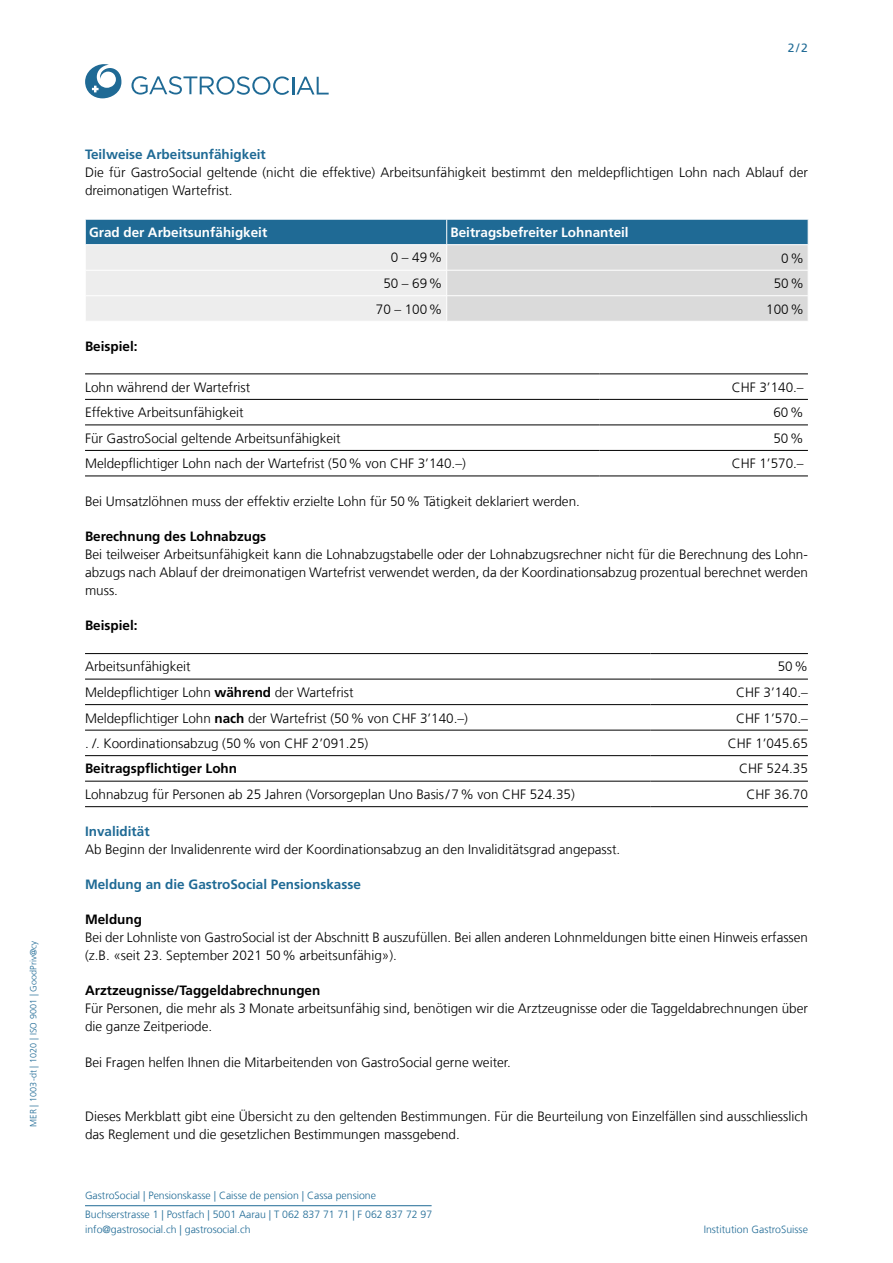
<style>
.page{position:relative;width:893px;height:1263px;background:#fff}
.page>*{position:absolute;margin:0;border:0;box-sizing:border-box;transform-origin:0 0}
.t1{font:300 13.5px/18px "Frutiger LT Com";color:#000}
.t2{font:700 13.5px "Frutiger LT Com";color:#000}
.t3{font:700 13.5px "Frutiger LT Com";color:#1f6a95}
.t4{font:700 13.5px "Frutiger LT Com";color:#fff}
.t5{font:12px "Frutiger LT Com";color:#1f6a95}
.t6{font:300 10.5px/19.2px "Frutiger LT Com";color:#1f6a95}
.t7{font:300 9px "Frutiger LT Com";letter-spacing:.01em;color:#1f6a95}
.s1{font-weight:700}
</style>
<div class="page">
<svg style="left:131px;top:76px;width:198px;height:19px"></svg>
<svg style="left:85px;top:64px;width:36px;height:34px"></svg>
<hr style="left:85px;top:1205px;width:347px;height:1px;background:#1f6a95">
<svg style="left:85px;top:219px;width:724px;height:102px;background:#b5c7d1"></svg>
<svg style="left:85px;top:398px;width:723px;height:78px"></svg>
<hr style="left:85px;top:374px;width:515px;height:1px;background:#000">
<hr style="left:600px;top:374px;width:208px;height:1px;background:#000">
<hr style="left:85px;top:399px;width:515px;height:1px;background:#000">
<hr style="left:600px;top:399px;width:208px;height:1px;background:#000">
<hr style="left:85px;top:425px;width:515px;height:1px;background:#000">
<hr style="left:600px;top:425px;width:208px;height:1px;background:#000">
<hr style="left:85px;top:450px;width:515px;height:1px;background:#000">
<hr style="left:600px;top:450px;width:208px;height:1px;background:#000">
<hr style="left:85px;top:476px;width:515px;height:1px;background:#000">
<hr style="left:600px;top:476px;width:208px;height:1px;background:#000">
<svg style="left:85px;top:654px;width:723px;height:127px"></svg>
<hr style="left:85px;top:653px;width:566px;height:1px;background:#000">
<hr style="left:651px;top:653px;width:157px;height:1px;background:#000">
<hr style="left:85px;top:679px;width:566px;height:1px;background:#000">
<hr style="left:651px;top:679px;width:157px;height:1px;background:#000">
<hr style="left:85px;top:730px;width:566px;height:1px;background:#000">
<hr style="left:651px;top:730px;width:157px;height:1px;background:#000">
<hr style="left:85px;top:755px;width:566px;height:1px;background:#000">
<hr style="left:651px;top:755px;width:157px;height:1px;background:#000">
<hr style="left:85px;top:704px;width:566px;height:1px;background:#000">
<hr style="left:651px;top:704px;width:157px;height:1px;background:#000">
<hr style="left:85px;top:781px;width:566px;height:1px;background:#000">
<hr style="left:651px;top:781px;width:157px;height:1px;background:#000">
<hr style="left:85px;top:806px;width:566px;height:1px;background:#000">
<hr style="left:651px;top:806px;width:157px;height:1px;background:#000">
<p class="t7" style="left:28px;top:1127px;width:188px;rotate:-90deg">MER | 1003-dt | 1020 | ISO 9001 | GoodPriv@cy</p>
<p class="t5" style="left:788px;top:40px;width:22px">2/2</p>
<p class="t3" style="left:85px;top:146px;width:182px">Teilweise Arbeitsunfähigkeit</p>
<p class="t1" style="left:85px;top:163px;width:724px">Die für GastroSocial geltende (nicht die effektive) Arbeitsunfähigkeit bestimmt den meldepflichtigen Lohn nach Ablauf der dreimonatigen Wartefrist.</p>
<p class="t4" style="left:89px;top:224px;width:180px">Grad der Arbeitsunfähigkeit</p>
<p class="t4" style="left:451px;top:224px;width:180px">Beitragsbefreiter Lohnanteil</p>
<p class="t1" style="left:391px;top:249px;width:53px">0 – 49%</p>
<p class="t1" style="left:781px;top:249px;width:24px">0%</p>
<p class="t1" style="left:383px;top:274px;width:61px">50 – 69%</p>
<p class="t1" style="left:774px;top:274px;width:32px">50%</p>
<p class="t1" style="left:376px;top:300px;width:68px">70 – 100%</p>
<p class="t1" style="left:766px;top:300px;width:39px">100%</p>
<p class="t2" style="left:85px;top:338px;width:54px">Beispiel:</p>
<p class="t1" style="left:85px;top:378px;width:167px">Lohn während der Wartefrist</p>
<p class="t1" style="left:732px;top:378px;width:73px">CHF 3’140.–</p>
<p class="t1" style="left:85px;top:403px;width:160px">Effektive Arbeitsunfähigkeit</p>
<p class="t1" style="left:773px;top:403px;width:32px">60%</p>
<p class="t1" style="left:85px;top:429px;width:257px">Für GastroSocial geltende Arbeitsunfähigkeit</p>
<p class="t1" style="left:773px;top:429px;width:32px">50%</p>
<p class="t1" style="left:85px;top:454px;width:382px">Meldepflichtiger Lohn nach der Wartefrist (50% von CHF 3’140.–)</p>
<p class="t1" style="left:732px;top:454px;width:73px">CHF 1’570.–</p>
<p class="t1" style="left:85px;top:492px;width:496px">Bei Umsatzlöhnen muss der effektiv erzielte Lohn für 50% Tätigkeit deklariert werden.</p>
<p class="t2" style="left:85px;top:528px;width:183px">Berechnung des Lohnabzugs</p>
<p class="t1" style="left:85px;top:545px;width:724px;text-align:justify">Bei teilweiser Arbeitsunfähigkeit kann die Lohnabzugstabelle oder der Lohnabzugsrechner nicht für die Berechnung des Lohn&shy;abzugs nach Ablauf der dreimonatigen Wartefrist verwendet werden, da der Koordinationsabzug prozentual berechnet werden muss.</p>
<p class="t2" style="left:85px;top:617px;width:54px">Beispiel:</p>
<p class="t1" style="left:85px;top:658px;width:107px">Arbeitsunfähigkeit</p>
<p class="t1" style="left:778px;top:658px;width:32px">50%</p>
<p class="t1" style="left:85px;top:683px;width:270px">Meldepflichtiger Lohn <span class="s1">während</span> der Wartefrist</p>
<p class="t1" style="left:736px;top:683px;width:73px">CHF 3’140.–</p>
<p class="t1" style="left:85px;top:709px;width:384px">Meldepflichtiger Lohn <span class="s1">nach</span> der Wartefrist (50% von CHF 3’140.–)</p>
<p class="t1" style="left:736px;top:709px;width:73px">CHF 1’570.–</p>
<p class="t1" style="left:85px;top:734px;width:285px">. /. Koordinationsabzug (50% von CHF 2’091.25)</p>
<p class="t1" style="left:728px;top:734px;width:82px">CHF 1’045.65</p>
<p class="t2" style="left:85px;top:760px;width:154px">Beitragspflichtiger Lohn</p>
<p class="t1" style="left:739px;top:759px;width:70px">CHF 524.35</p>
<p class="t1" style="left:85px;top:785px;width:491px">Lohnabzug für Personen ab 25 Jahren (Vorsorgeplan Uno Basis/7% von CHF 524.35)</p>
<p class="t1" style="left:747px;top:785px;width:63px">CHF 36.70</p>
<p class="t3" style="left:85px;top:823px;width:66px">Invalidität</p>
<p class="t1" style="left:85px;top:840px;width:537px">Ab Beginn der Invalidenrente wird der Koordinationsabzug an den Invaliditätsgrad angepasst.</p>
<p class="t3" style="left:85px;top:876px;width:277px">Meldung an die GastroSocial Pensionskasse</p>
<p class="t2" style="left:85px;top:911px;width:58px">Meldung</p>
<p class="t1" style="left:85px;top:928px;width:724px">Bei der Lohnliste von GastroSocial ist der Abschnitt B auszufüllen. Bei allen anderen Lohnmeldungen bitte einen Hinweis erfassen (z.B. «seit 23. September 2021 50% arbeitsunfähig»).</p>
<p class="t2" style="left:85px;top:982px;width:237px">Arztzeugnisse/Taggeldabrechnungen</p>
<p class="t1" style="left:85px;top:999px;width:724px">Für Personen, die mehr als 3 Monate arbeitsunfähig sind, benötigen wir die Arztzeugnisse oder die Taggeldabrechnungen über die ganze Zeitperiode.</p>
<p class="t1" style="left:85px;top:1053px;width:427px">Bei Fragen helfen Ihnen die Mitarbeitenden von GastroSocial gerne weiter.</p>
<p class="t1" style="left:85px;top:1107px;width:724px">Dieses Merkblatt gibt eine Übersicht zu den geltenden Bestimmungen. Für die Beurteilung von Einzelfällen sind ausschliesslich das Reglement und die gesetzlichen Bestimmungen massgebend.</p>
<p class="t6" style="left:85px;top:1185px;width:349px">GastroSocial | Pensionskasse | Caisse de pension | Cassa pensione<br>Buchserstrasse 1 | Postfach | 5001 Aarau | T 062 837 71 71 | F 062 837 72 97</p>
<p class="t6" style="left:85px;top:1220px;width:167px">info@gastrosocial.ch | gastrosocial.ch</p>
<p class="t6" style="left:704px;top:1220px;width:106px">Institution GastroSuisse</p>
</div>
